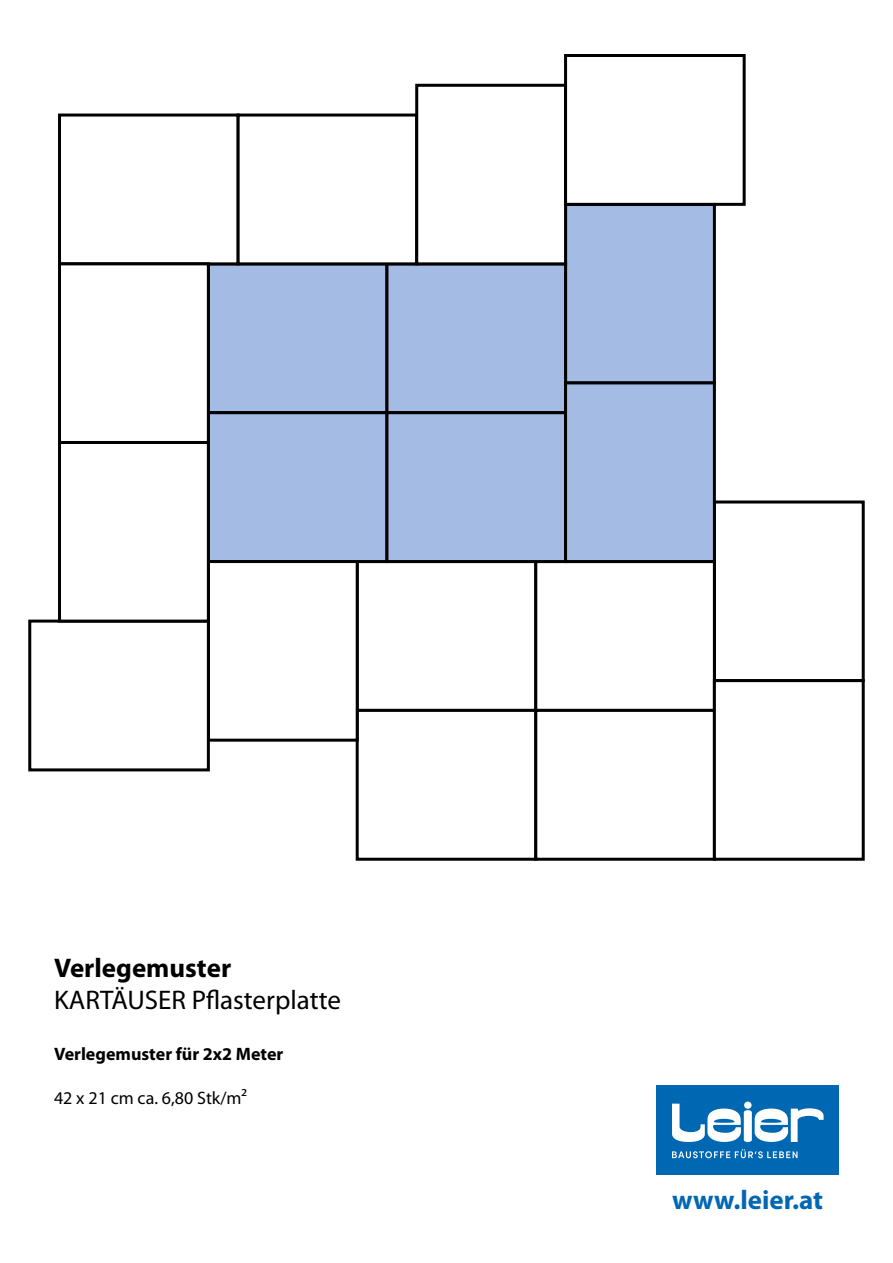
<style>
.page{position:relative;width:893px;height:1263px;background:#fff}
.page>*{position:absolute;margin:0;border:0;box-sizing:border-box;transform-origin:0 0}
.t1{font:27px "Myriad Pro";color:#000}
.t2{font:700 27px "Myriad Pro";color:#000}
.t3{font:700 27px "Myriad Pro";color:#0067b2}
.t4{font:700 18px "Myriad Pro";color:#000}
.t5{font:18px "Myriad Pro";color:#000}
</style>
<div class="page">
<div style="left:713px;top:500px;width:152px;height:182px;background:#fff;border:3px solid #000"></div>
<div style="left:534px;top:560px;width:182px;height:152px;background:#fff;border:3px solid #000"></div>
<div style="left:356px;top:709px;width:181px;height:152px;background:#fff;border:3px solid #000"></div>
<div style="left:534px;top:709px;width:182px;height:152px;background:#fff;border:3px solid #000"></div>
<div style="left:713px;top:679px;width:152px;height:182px;background:#fff;border:3px solid #000"></div>
<div style="left:207px;top:262px;width:181px;height:152px;background:#a4bce3"></div>
<div style="left:564px;top:203px;width:152px;height:181px;background:#a4bce3;border:3px solid #000"></div>
<div style="left:385px;top:262px;width:182px;height:152px;background:#a4bce3;border:3px solid #000"></div>
<div style="left:207px;top:411px;width:181px;height:152px;background:#a4bce3;border:3px solid #000"></div>
<div style="left:385px;top:411px;width:182px;height:152px;background:#a4bce3;border:3px solid #000"></div>
<div style="left:564px;top:381px;width:152px;height:182px;background:#a4bce3;border:3px solid #000"></div>
<div style="left:58px;top:114px;width:182px;height:151px;background:#fff;border:3px solid #000"></div>
<div style="left:237px;top:114px;width:181px;height:151px;background:#fff;border:3px solid #000"></div>
<div style="left:415px;top:84px;width:152px;height:181px;background:#fff;border:3px solid #000"></div>
<div style="left:207px;top:560px;width:152px;height:182px;background:#fff;border:3px solid #000"></div>
<div style="left:28px;top:620px;width:182px;height:151px;background:#fff;border:3px solid #000"></div>
<div style="left:58px;top:262px;width:152px;height:182px;background:#fff;border:3px solid #000"></div>
<div style="left:58px;top:441px;width:152px;height:182px;background:#fff;border:3px solid #000"></div>
<div style="left:564px;top:54px;width:182px;height:152px;background:#fff;border:3px solid #000"></div>
<div style="left:656px;top:1085px;width:183px;height:90px;background:#0067b2"></div>
<svg style="left:672px;top:1103px;width:152px;height:39px"></svg>
<svg style="left:672px;top:1149px;width:125px;height:9px"></svg>
<h1 class="t2" style="left:54px;top:953px;width:179px">Verlegemuster</h1>
<h1 class="t1" style="left:54px;top:986px;width:288px">KARTÄUSER Pflasterplatte</h1>
<p class="t4" style="left:54px;top:1044px;width:231px">Verlegemuster für 2x2 Meter</p>
<p class="t5" style="left:54px;top:1088px;width:195px">42 x 21 cm ca. 6,80 Stk/m²</p>
<h1 class="t3" style="left:672px;top:1185px;width:153px">www.leier.at</h1>
</div>
